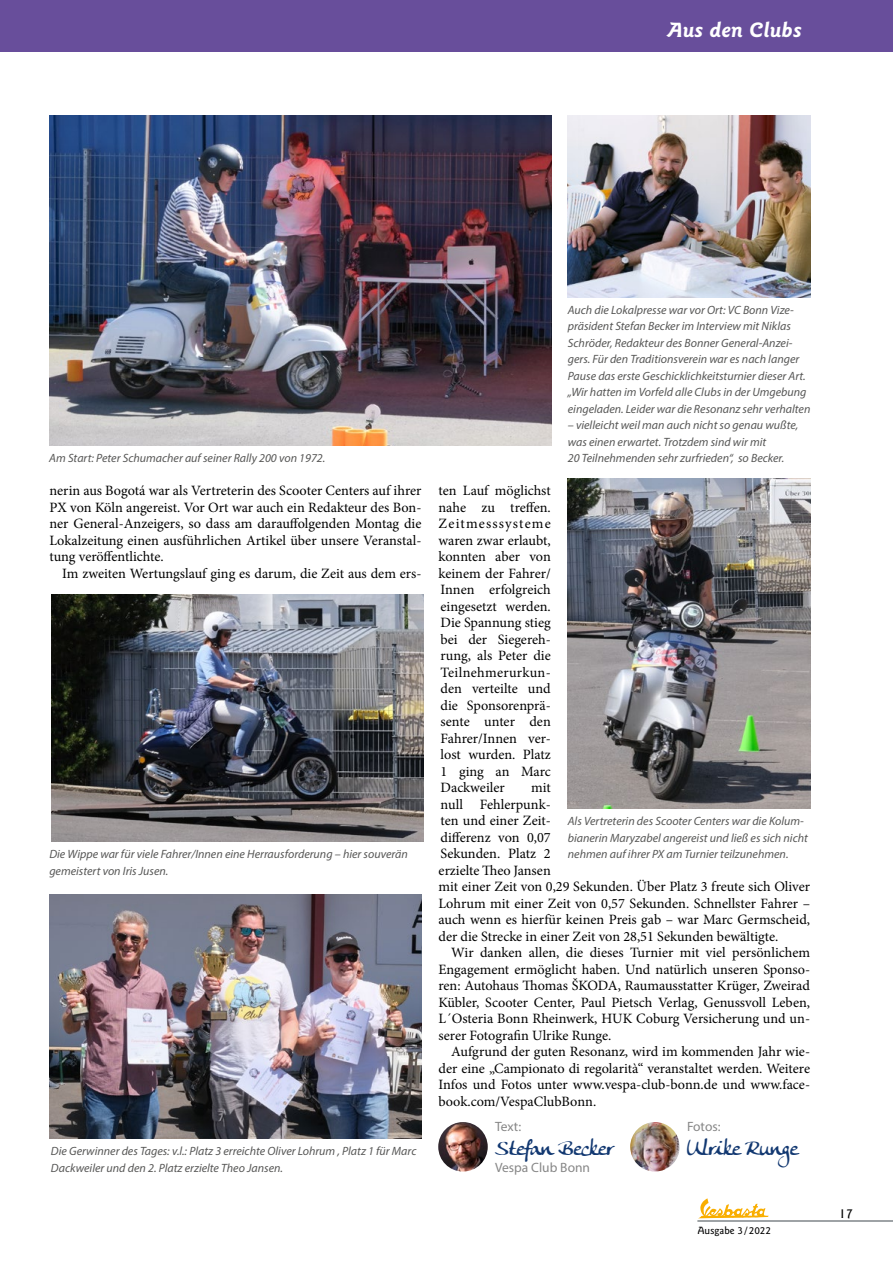
<style>
.page{position:relative;width:893px;height:1263px;background:#fff}
.page>*{position:absolute;margin:0;border:0;box-sizing:border-box;transform-origin:0 0}
.t1{font:italic 700 21px "Goudy Sans IT Cby BT";letter-spacing:.01em;color:#fff}
.Autoren{font:21px "Anke Calligraphic FG";color:#123871}
.Fließtext_mit_Einzug{font:14.25px/16.5px "Minion Pro";color:#000;text-align:justify}
.Autoren-2{font:13.5px "Myriad Pro";color:#878787}
.t2{font:500 13.5px "Goudy Sans IT Cby BT";color:#000}
.Bildunterschrift{font:italic 12px/16.5px "Myriad Pro";color:#575756}
.t3{font:500 10.5px "Goudy Sans IT Cby BT";color:#000}
</style>
<div class="page">
<hr style="left:697px;top:1220px;width:196px;height:1px;background:#485156">
<svg style="left:699px;top:1198px;width:70px;height:20px"></svg>
<div style="left:0;top:0;width:893px;height:51px;background:#684e9b"></div>
<img style="left:568px;top:116px;width:242px;height:181px">
<img style="left:49px;top:894px;width:372px;height:245px">
<img style="left:50px;top:116px;width:501px;height:330px">
<img style="left:51px;top:594px;width:373px;height:248px">
<img style="left:568px;top:478px;width:242px;height:330px">
<img style="left:438px;top:1122px;width:50px;height:49px;border-radius:25px">
<img style="left:630px;top:1122px;width:50px;height:49px;border-radius:25px">
<h1 class="t1" style="left:618px;top:16px;width:192px">Nordrhein-Westfalen</h1>
<p class="t1" style="left:668px;top:16px;width:136px">Aus den Clubs</p>
<p class="Bildunterschrift" style="left:49px;top:450px;width:278px">Am Start: Peter Schumacher auf seiner Rally 200 von 1972.</p>
<p class="Fließtext_mit_Einzug" style="left:50px;top:482px;width:373px">nerin aus Bogotá war als Vertreterin des Scooter Centers auf ihrer PX von Köln angereist. Vor Ort war auch ein Redakteur des Bon&shy;ner General-Anzeigers, so dass am darauffolgenden Montag die Lokalzeitung einen ausführlichen Artikel über unsere Veranstal&shy;tung veröffentlichte.</p>
<p class="Fließtext_mit_Einzug" style="left:62px;top:565px;width:361px">Im zweiten Wertungslauf ging es darum, die Zeit aus dem ers-</p>
<p class="Bildunterschrift" style="left:49px;top:846px;width:360px">Die Wippe war für viele Fahrer/Innen eine Herrausforderung – hier souverän gemeistert von Iris Jusen.</p>
<p class="Bildunterschrift" style="left:51px;top:1143px;width:367px">Die Gerwinner des Tages: v.l.: Platz 3 erreichte Oliver Lohrum , Platz 1 für Marc<br>Dackweiler und den 2. Platz erzielte Theo Jansen.</p>
<p class="Bildunterschrift" style="left:568px;top:301px;width:244px">Auch die Lokalpresse war vor Ort: VC Bonn Vize&shy;präsident Stefan Becker im Interview mit Niklas Schröder, Redakteur des Bonner General-Anzei&shy;gers. Für den Traditionsverein war es nach langer Pause das erste Geschicklichkeitsturnier dieser Art. „Wir hatten im Vorfeld alle Clubs in der Umgebung eingeladen. Leider war die Resonanz sehr verhalten</p>
<p class="Bildunterschrift" style="left:568px;top:417px;width:232px">– vielleicht weil man auch nicht so genau wußte, was einen erwartet. Trotzdem sind wir mit<br>20 Teilnehmenden sehr zurfrieden“, so Becker.</p>
<p class="Fließtext_mit_Einzug" style="left:438px;top:482px;width:114px">ten Lauf möglichst nahe zu treffen.<br>Zeitmesssysteme waren zwar erlaubt, konnten aber von keinem der Fahrer/ Innen erfolgreich eingesetzt werden.<br>Die Spannung stieg bei der Siegereh&shy;rung, als Peter die Teilnehmerurkun&shy;den verteilte und die Sponsorenprä&shy;sente unter den Fahrer/Innen ver&shy;lost wurden. Platz 1 ging an Marc Dackweiler</p>
<p class="Fließtext_mit_Einzug" style="left:438px;top:779px;width:373px;text-align:left;text-indent:93px">mit<br>null Fehlerpunk-<br>ten und einer Zeit-<br>differenz von 0,07<br>Sekunden. Platz 2<br>erzielte Theo Jansen<br>mit einer Zeit von 0,29 Sekunden. Über Platz 3 freute sich Oliver Lohrum mit einer Zeit von 0,57 Sekunden. Schnellster Fahrer – auch wenn es hierfür keinen Preis gab – war Marc Germscheid, der die Strecke in einer Zeit von 28,51 Sekunden bewältigte.</p>
<p class="Fließtext_mit_Einzug" style="left:438px;top:944px;width:373px;text-indent:13px">Wir danken allen, die dieses Turnier mit viel persönlichem Engagement ermöglicht haben. Und natürlich unseren Sponso&shy;ren: Autohaus Thomas ŠKODA, Raumausstatter Krüger, Zweirad Kübler, Scooter Center, Paul Pietsch Verlag, Genussvoll Leben, L´Osteria Bonn Rheinwerk, HUK Coburg Versicherung und un&shy;serer Fotografin Ulrike Runge.</p>
<p class="Fließtext_mit_Einzug" style="left:438px;top:1043px;width:373px;text-indent:13px">Aufgrund der guten Resonanz, wird im kommenden Jahr wie&shy;der eine „Campionato di regolarità“ veranstaltet werden. Weitere Infos und Fotos unter www.vespa-club-bonn.de und www.face&shy;book.com/VespaClubBonn.</p>
<p class="Autoren-2" style="left:495px;top:1118px;width:28px">Text:</p>
<p class="Autoren-2" style="left:687px;top:1118px;width:35px">Fotos:</p>
<p class="Autoren" style="left:495px;top:1135px;width:120px">Stefan Becker</p>
<p class="Autoren" style="left:687px;top:1135px;width:112px">Ulrike Runge</p>
<p class="Bildunterschrift" style="left:568px;top:813px;width:242px">Als Vertreterin des Scooter Centers war die Kolum&shy;bianerin Maryzabel angereist und ließ es sich nicht nehmen auf ihrer PX am Turnier teilzunehmen.</p>
<p class="Autoren-2" style="left:495px;top:1159px;width:97px">Vespa Club Bonn</p>
<p class="t3" style="left:697px;top:1223px;width:75px">Ausgabe 3/2022</p>
<p class="t2" style="left:839px;top:1205px;width:16px">17</p>
</div>
